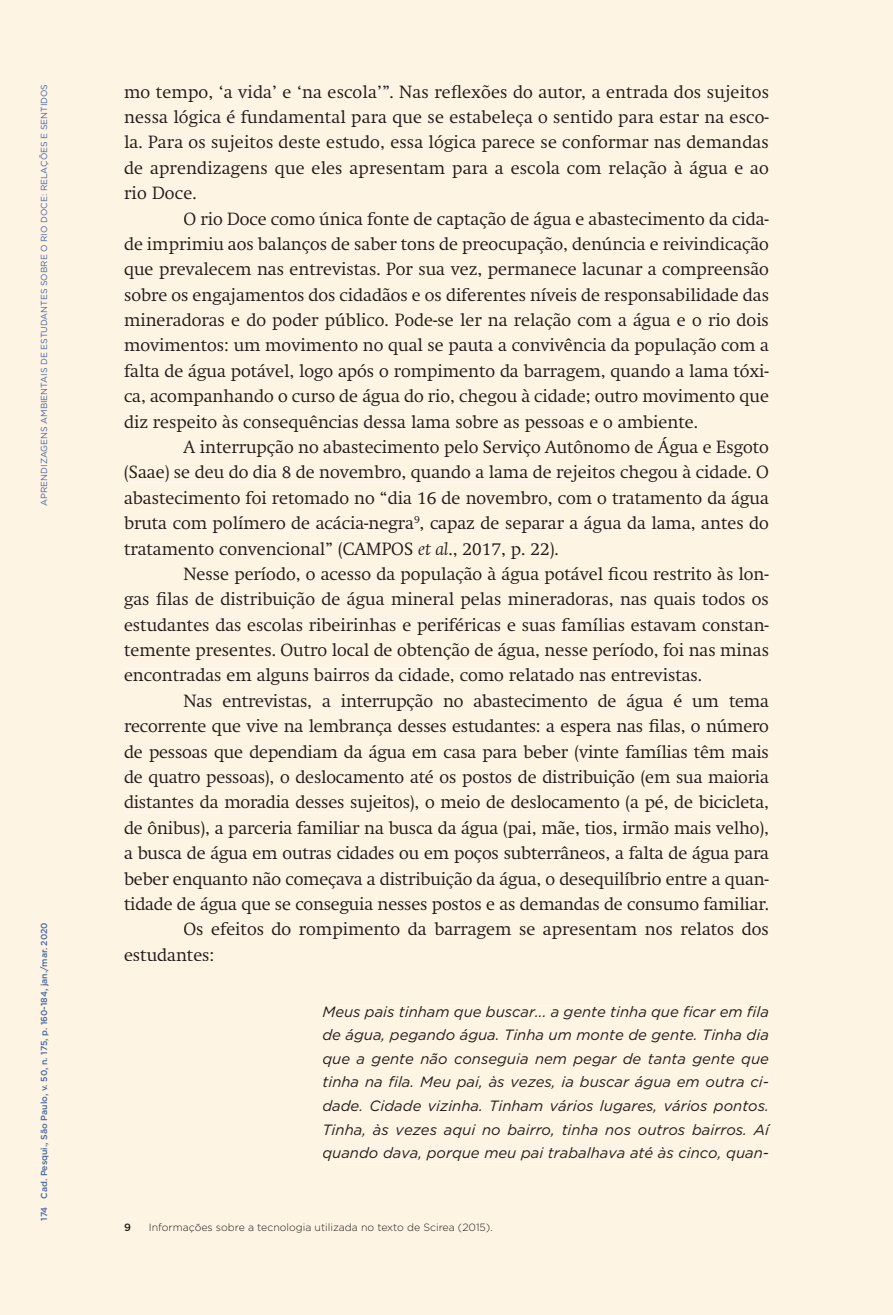
<style>
.page{position:relative;width:893px;height:1315px;background:#fef4e4}
.page>*{position:absolute;margin:0;border:0;box-sizing:border-box;transform-origin:0 0}
.t1{font:300 17.5px/25.4px "Swift";letter-spacing:-.01em;color:#221b18;text-align:justify}
.t2{font:italic 14.88px/23.6px "Gotham HTF";color:#221b18;text-align:justify}
.t3{font:300 10.5px "Gotham HTF";color:#221b18}
.t4{font:500 10.5px "Gotham HTF";color:#221b18}
.t5{font:8.75px "Gotham HTF";color:#4466a3}
.t6{font:500 8.75px "Gotham HTF";color:#4466a3}
.s1{font-style:italic}
</style>
<div class="page">
<div style="left:39px;top:85px;width:9px;height:420px;background:#fef4e4"></div>
<div style="left:40px;top:922px;width:8px;height:298px;background:#fef4e4"></div>
<div style="left:124px;top:85px;width:645px;height:17px;background:#fef4e4"></div>
<div style="left:124px;top:110px;width:645px;height:17px;background:#fef4e4"></div>
<div style="left:124px;top:135px;width:645px;height:17px;background:#fef4e4"></div>
<div style="left:125px;top:161px;width:644px;height:17px;background:#fef4e4"></div>
<div style="left:124px;top:186px;width:73px;height:13px;background:#fef4e4"></div>
<div style="left:184px;top:211px;width:585px;height:18px;background:#fef4e4"></div>
<div style="left:125px;top:237px;width:644px;height:17px;background:#fef4e4"></div>
<div style="left:125px;top:262px;width:644px;height:17px;background:#fef4e4"></div>
<div style="left:125px;top:288px;width:644px;height:17px;background:#fef4e4"></div>
<div style="left:124px;top:313px;width:645px;height:17px;background:#fef4e4"></div>
<div style="left:124px;top:338px;width:645px;height:17px;background:#fef4e4"></div>
<div style="left:124px;top:364px;width:645px;height:17px;background:#fef4e4"></div>
<div style="left:125px;top:389px;width:644px;height:17px;background:#fef4e4"></div>
<div style="left:125px;top:415px;width:573px;height:17px;background:#fef4e4"></div>
<div style="left:183px;top:437px;width:586px;height:20px;background:#fef4e4"></div>
<div style="left:125px;top:465px;width:644px;height:17px;background:#fef4e4"></div>
<div style="left:125px;top:491px;width:644px;height:17px;background:#fef4e4"></div>
<div style="left:124px;top:516px;width:290px;height:17px;background:#fef4e4"></div>
<svg style="left:414px;top:516px;width:5px;height:7px"></svg>
<div style="left:421px;top:516px;width:348px;height:17px;background:#fef4e4"></div>
<div style="left:124px;top:541px;width:289px;height:17px;background:#fef4e4"></div>
<div style="left:419px;top:541px;width:29px;height:14px;background:#fef4e4"></div>
<div style="left:450px;top:541px;width:109px;height:17px;background:#fef4e4"></div>
<div style="left:184px;top:567px;width:585px;height:17px;background:#fef4e4"></div>
<div style="left:124px;top:592px;width:645px;height:17px;background:#fef4e4"></div>
<div style="left:125px;top:617px;width:644px;height:18px;background:#fef4e4"></div>
<div style="left:124px;top:643px;width:645px;height:17px;background:#fef4e4"></div>
<div style="left:125px;top:668px;width:577px;height:17px;background:#fef4e4"></div>
<div style="left:184px;top:694px;width:585px;height:17px;background:#fef4e4"></div>
<div style="left:124px;top:719px;width:645px;height:17px;background:#fef4e4"></div>
<div style="left:125px;top:744px;width:644px;height:17px;background:#fef4e4"></div>
<div style="left:125px;top:770px;width:644px;height:17px;background:#fef4e4"></div>
<div style="left:125px;top:795px;width:644px;height:17px;background:#fef4e4"></div>
<div style="left:125px;top:820px;width:644px;height:18px;background:#fef4e4"></div>
<div style="left:125px;top:846px;width:644px;height:17px;background:#fef4e4"></div>
<div style="left:124px;top:871px;width:645px;height:17px;background:#fef4e4"></div>
<div style="left:124px;top:897px;width:645px;height:17px;background:#fef4e4"></div>
<div style="left:184px;top:922px;width:585px;height:17px;background:#fef4e4"></div>
<div style="left:125px;top:947px;width:88px;height:14px;background:#fef4e4"></div>
<div style="left:323px;top:1005px;width:446px;height:14px;background:#fef4e4"></div>
<div style="left:323px;top:1029px;width:446px;height:13px;background:#fef4e4"></div>
<div style="left:323px;top:1053px;width:446px;height:13px;background:#fef4e4"></div>
<div style="left:324px;top:1076px;width:444px;height:14px;background:#fef4e4"></div>
<div style="left:323px;top:1100px;width:446px;height:13px;background:#fef4e4"></div>
<div style="left:324px;top:1123px;width:447px;height:14px;background:#fef4e4"></div>
<div style="left:323px;top:1147px;width:445px;height:14px;background:#fef4e4"></div>
<div style="left:125px;top:1223px;width:6px;height:7px;background:#fef4e4"></div>
<div style="left:150px;top:1223px;width:342px;height:9px;background:#fef4e4"></div>
<p class="t5" style="left:39px;top:505px;width:423px;rotate:-90deg">APRENDIZAGENS AMBIENTAIS DE ESTUDANTES SOBRE O RIO DOCE: RELAÇÕES E SENTIDOS</p>
<p class="t6" style="left:39px;top:1220px;width:300px;rotate:-90deg">174 Cad. Pesqui., São Paulo, v. 50, n. 175, p. 160-184, jan./mar. 2020</p>
<p class="t1" style="left:124px;top:79px;width:646px">mo tempo, ‘a vida’ e ‘na escola’”. Nas reflexões do autor, a entrada dos sujeitos nessa lógica é fundamental para que se estabeleça o sentido para estar na esco&shy;la. Para os sujeitos deste estudo, essa lógica parece se conformar nas demandas de aprendizagens que eles apresentam para a escola com relação à água e ao rio Doce.</p>
<p class="t1" style="left:124px;top:206px;width:646px;text-indent:60px">O rio Doce como única fonte de captação de água e abastecimento da cida&shy;de imprimiu aos balanços de saber tons de preocupação, denúncia e reivindicação que prevalecem nas entrevistas. Por sua vez, permanece lacunar a compreensão sobre os engajamentos dos cidadãos e os diferentes níveis de responsabilidade das mineradoras e do poder público. Pode-se ler na relação com a água e o rio dois movimentos: um movimento no qual se pauta a convivência da população com a falta de água potável, logo após o rompimento da barragem, quando a lama tóxi&shy;ca, acompanhando o curso de água do rio, chegou à cidade; outro movimento que diz respeito às consequências dessa lama sobre as pessoas e o ambiente.</p>
<p class="t1" style="left:124px;top:434px;width:646px;text-indent:60px">A interrupção no abastecimento pelo Serviço Autônomo de Água e Esgoto (Saae) se deu do dia 8 de novembro, quando a lama de rejeitos chegou à cidade. O abastecimento foi retomado no “dia 16 de novembro, com o tratamento da água bruta com polímero de acácia-negra<sup>9</sup>, capaz de separar a água da lama, antes do tratamento convencional” (CAMPOS <span class="s1">et al</span>., 2017, p. 22).</p>
<p class="t1" style="left:124px;top:561px;width:646px;text-indent:60px">Nesse período, o acesso da população à água potável ficou restrito às lon&shy;gas filas de distribuição de água mineral pelas mineradoras, nas quais todos os estudantes das escolas ribeirinhas e periféricas e suas famílias estavam constan&shy;temente presentes. Outro local de obtenção de água, nesse período, foi nas minas encontradas em alguns bairros da cidade, como relatado nas entrevistas.</p>
<p class="t1" style="left:184px;top:688px;width:587px">Nas entrevistas, a interrupção no abastecimento de água é um tema</p>
<p class="t1" style="left:124px;top:713px;width:646px">recorrente que vive na lembrança desses estudantes: a espera nas filas, o número</p>
<p class="t1" style="left:124px;top:739px;width:646px">de pessoas que dependiam da água em casa para beber (vinte famílias têm mais</p>
<p class="t1" style="left:124px;top:764px;width:646px">de quatro pessoas), o deslocamento até os postos de distribuição (em sua maioria</p>
<p class="t1" style="left:124px;top:790px;width:646px">distantes da moradia desses sujeitos), o meio de deslocamento (a pé, de bicicleta,</p>
<p class="t1" style="left:124px;top:815px;width:646px">de ônibus), a parceria familiar na busca da água (pai, mãe, tios, irmão mais velho),</p>
<p class="t1" style="left:124px;top:840px;width:646px">a busca de água em outras cidades ou em poços subterrâneos, a falta de água para</p>
<p class="t1" style="left:124px;top:866px;width:646px">beber enquanto não começava a distribuição da água, o desequilíbrio entre a quan-</p>
<p class="t1" style="left:124px;top:891px;width:646px">tidade de água que se conseguia nesses postos e as demandas de consumo familiar.</p>
<p class="t1" style="left:184px;top:916px;width:587px">Os efeitos do rompimento da barragem se apresentam nos relatos dos</p>
<p class="t1" style="left:124px;top:942px;width:92px">estudantes:</p>
<p class="t2" style="left:322px;top:999px;width:448px">Meus pais tinham que buscar... a gente tinha que ficar em fila de água, pegando água. Tinha um monte de gente. Tinha dia que a gente não conseguia nem pegar de tanta gente que tinha na fila. Meu pai, às vezes, ia buscar água em outra ci&shy;dade. Cidade vizinha. Tinham vários lugares, vários pontos.<br>Tinha, às vezes aqui no bairro, tinha nos outros bairros. Aí quando dava, porque meu pai trabalhava até às cinco, quan-</p>
<p class="t4" style="left:124px;top:1221px;width:8px">9</p>
<p class="t3" style="left:149px;top:1221px;width:345px">Informações sobre a tecnologia utilizada no texto de Scirea (2015).</p>
</div>
